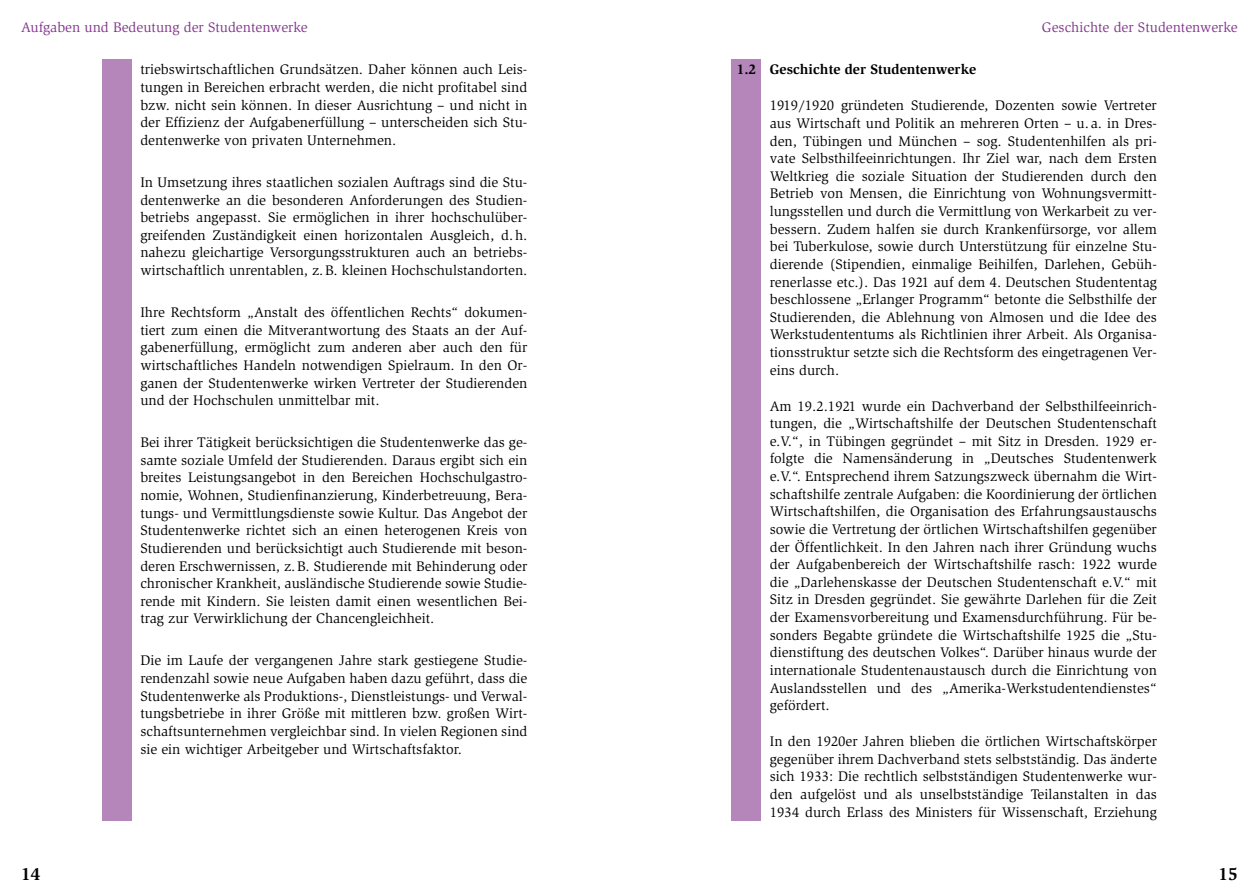
<style>
.page{position:relative;width:1259px;height:893px;background:#fff}
.page>*{position:absolute;margin:0;border:0;box-sizing:border-box;transform-origin:0 0}
.t1{font:700 18px "Slimbach";color:#000}
.t2{font:14.25px/17.7px "Slimbach";color:#000;text-align:justify}
.t3{font:14.25px "Slimbach";color:#82368c}
.t4{font:700 14.25px "Slimbach";color:#000}
</style>
<div class="page">
<div style="left:731px;top:60px;width:30px;height:761px;background:#b486ba"></div>
<div style="left:102px;top:60px;width:30px;height:761px;background:#b486ba"></div>
<p class="t3" style="left:21px;top:19px;width:288px">Aufgaben und Bedeutung der Studentenwerke</p>
<p class="t2" style="left:140px;top:61px;width:388px">triebswirtschaftlichen Grundsätzen. Daher können auch Leis&shy;tungen in Bereichen erbracht werden, die nicht profitabel sind bzw. nicht sein können. In dieser Ausrichtung – und nicht in der Effizienz der Aufgabenerfüllung – unterscheiden sich Stu&shy;dentenwerke von privaten Unternehmen.</p>
<p class="t2" style="left:140px;top:173px;width:388px">In Umsetzung ihres staatlichen sozialen Auftrags sind die Stu&shy;dentenwerke an die besonderen Anforderungen des Studien&shy;betriebs angepasst. Sie ermöglichen in ihrer hochschulüber&shy;greifenden Zuständigkeit einen horizontalen Ausgleich, d.h. nahezu gleichartige Versorgungsstrukturen auch an betriebs&shy;wirtschaftlich unrentablen, z.B. kleinen Hochschulstandorten.</p>
<p class="t2" style="left:140px;top:304px;width:388px">Ihre Rechtsform „Anstalt des öffentlichen Rechts“ dokumen&shy;tiert zum einen die Mitverantwortung des Staats an der Auf&shy;gabenerfüllung, ermöglicht zum anderen aber auch den für wirtschaftliches Handeln notwendigen Spielraum. In den Or&shy;ganen der Studentenwerke wirken Vertreter der Studierenden und der Hochschulen unmittelbar mit.</p>
<p class="t2" style="left:140px;top:434px;width:388px">Bei ihrer Tätigkeit berücksichtigen die Studentenwerke das ge&shy;samte soziale Umfeld der Studierenden. Daraus ergibt sich ein breites Leistungsangebot in den Bereichen Hochschulgastro&shy;nomie, Wohnen, Studienfinanzierung, Kinderbetreuung, Bera&shy;tungs- und Vermittlungsdienste sowie Kultur. Das Angebot der Studentenwerke richtet sich an einen heterogenen Kreis von Studierenden und berücksichtigt auch Studierende mit beson&shy;deren Erschwernissen, z.B. Studierende mit Behinderung oder chronischer Krankheit, ausländische Studierende sowie Studie&shy;rende mit Kindern. Sie leisten damit einen wesentlichen Bei&shy;trag zur Verwirklichung der Chancengleichheit.</p>
<p class="t2" style="left:140px;top:652px;width:388px">Die im Laufe der vergangenen Jahre stark gestiegene Studie&shy;rendenzahl sowie neue Aufgaben haben dazu geführt, dass die Studentenwerke als Produktions-, Dienstleistungs- und Verwal&shy;tungsbetriebe in ihrer Größe mit mittleren bzw. großen Wirt&shy;schaftsunternehmen vergleichbar sind. In vielen Regionen sind sie ein wichtiger Arbeitgeber und Wirtschaftsfaktor.</p>
<p class="t3" style="left:1042px;top:19px;width:197px">Geschichte der Studentenwerke</p>
<p class="t4" style="left:736px;top:61px;width:241px">1.2 Geschichte der Studentenwerke</p>
<p class="t2" style="left:770px;top:97px;width:388px">1919/1920 gründeten Studierende, Dozenten sowie Vertreter aus Wirtschaft und Politik an mehreren Orten – u. a. in Dres&shy;den, Tübingen und München – sog. Studentenhilfen als pri&shy;vate Selbsthilfeeinrichtungen. Ihr Ziel war, nach dem Ersten Weltkrieg die soziale Situation der Studierenden durch den Betrieb von Mensen, die Einrichtung von Wohnungsvermitt&shy;lungsstellen und durch die Vermittlung von Werkarbeit zu ver&shy;bessern. Zudem halfen sie durch Krankenfürsorge, vor allem bei Tuberkulose, sowie durch Unterstützung für einzelne Stu&shy;dierende (Stipendien, einmalige Beihilfen, Darlehen, Gebüh&shy;renerlasse etc.). Das 1921 auf dem 4. Deutschen Studententag beschlossene „Erlanger Programm“ betonte die Selbsthilfe der Studierenden, die Ablehnung von Almosen und die Idee des Werkstudententums als Richtlinien ihrer Arbeit. Als Organisa&shy;tionsstruktur setzte sich die Rechtsform des eingetragenen Ver&shy;eins durch.</p>
<p class="t2" style="left:770px;top:397px;width:388px">Am 19.2.1921 wurde ein Dachverband der Selbsthilfeeinrich&shy;tungen, die „Wirtschaftshilfe der Deutschen Studentenschaft e.V.“, in Tübingen gegründet – mit Sitz in Dresden. 1929 er&shy;folgte die Namensänderung in „Deutsches Studentenwerk e.V.“. Entsprechend ihrem Satzungszweck übernahm die Wirt&shy;schaftshilfe zentrale Aufgaben: die Koordinierung der örtlichen Wirtschaftshilfen, die Organisation des Erfahrungsaustauschs sowie die Vertretung der örtlichen Wirtschaftshilfen gegenüber der Öffentlichkeit. In den Jahren nach ihrer Gründung wuchs der Aufgabenbereich der Wirtschaftshilfe rasch: 1922 wurde die „Darlehenskasse der Deutschen Studentenschaft e.V.“ mit Sitz in Dresden gegründet. Sie gewährte Darlehen für die Zeit der Examensvorbereitung und Examensdurchführung. Für be&shy;sonders Begabte gründete die Wirtschaftshilfe 1925 die „Stu&shy;dienstiftung des deutschen Volkes“. Darüber hinaus wurde der internationale Studentenaustausch durch die Einrichtung von Auslandsstellen und des „Amerika-Werkstudentendienstes“ gefördert.</p>
<p class="t2" style="left:770px;top:732px;width:388px">In den 1920er Jahren blieben die örtlichen Wirtschaftskörper gegenüber ihrem Dachverband stets selbstständig. Das änderte sich 1933: Die rechtlich selbstständigen Studentenwerke wur&shy;den aufgelöst und als unselbstständige Teilanstalten in das 1934 durch Erlass des Ministers für Wissenschaft, Erziehung</p>
<p class="t1" style="left:21px;top:863px;width:21px">14</p>
<p class="t1" style="left:1218px;top:863px;width:21px">15</p>
</div>
